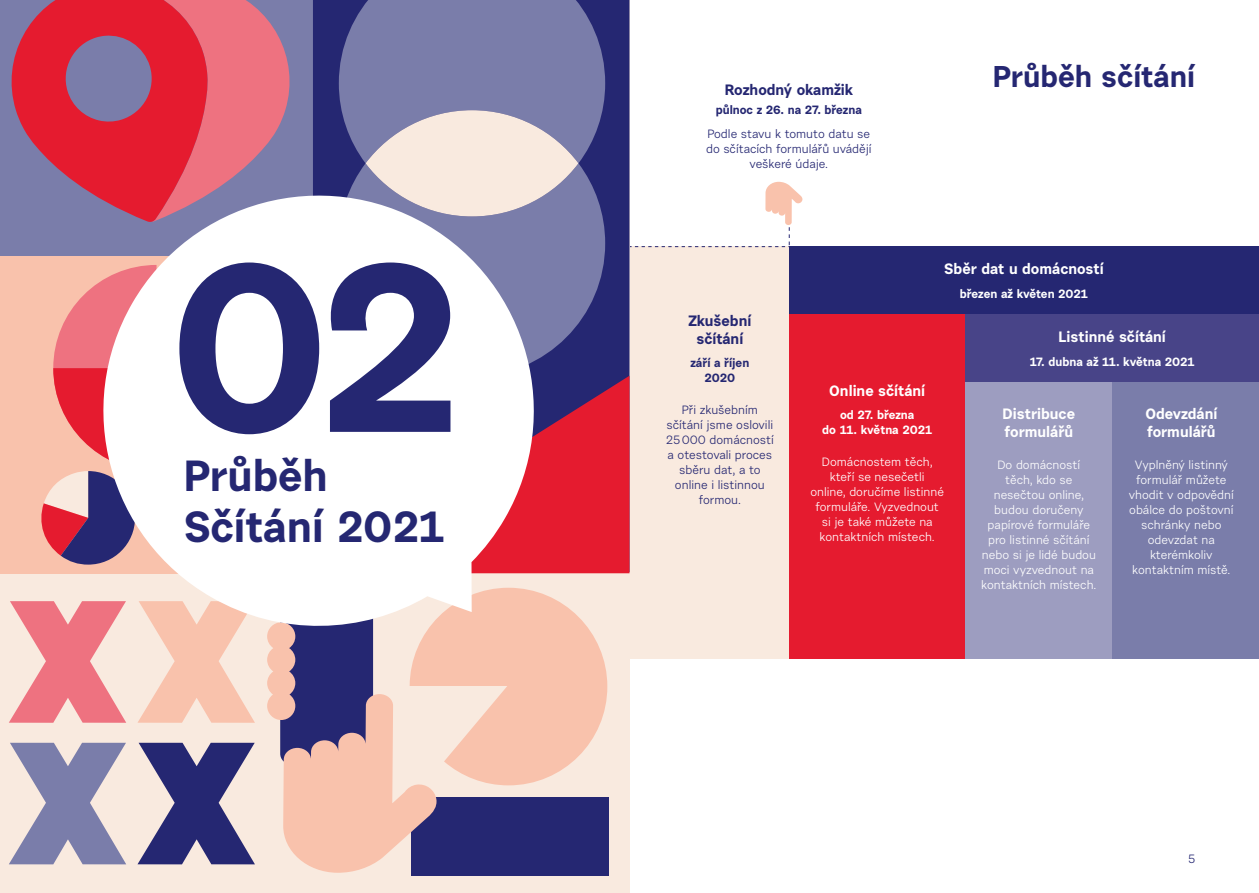
<style>
.page{position:relative;width:1259px;height:893px;background:#fff}
.page>*{position:absolute;margin:0;border:0;box-sizing:border-box;transform-origin:0 0}
.t1{font:700 238.5px "Urban Grotesk Re Bo";color:#252772}
.t2{font:700 43.5px/50.8px "Urban Grotesk Re Bo";color:#252772}
.t3{font:700 30px "Urban Grotesk Re Bo";color:#252772}
.t4{font:700 15px/18px "Urban Grotesk Re Bo";color:#fff}
.t5{font:700 15px/18px "Urban Grotesk Re Bo";color:#252772;text-align:center}
.t6{font:12px/15px "Urban Grotesk Re Bo";color:#fff;text-align:center}
.t7{font:12px/15px "Urban Grotesk Re Bo";color:#252772;text-align:center}
.t8{font:700 12px/15px "Urban Grotesk Re Bo";color:#fff;text-align:center}
.t9{font:700 12px/15px "Urban Grotesk Re Bo";color:#252772;text-align:center}
</style>
<div class="page">
<div style="left:608px;top:247px;width:181px;height:412px;background:#f9eadf"></div>
<div style="left:789px;top:247px;width:470px;height:68px;background:#252772"></div>
<div style="left:789px;top:315px;width:176px;height:344px;background:#e51b2f"></div>
<div style="left:965px;top:315px;width:294px;height:68px;background:#484488"></div>
<div style="left:965px;top:383px;width:147px;height:276px;background:#9d9dc0"></div>
<div style="left:1112px;top:383px;width:147px;height:276px;background:#7a7daa"></div>
<svg style="left:629px;top:182px;width:630px;height:65px"></svg>
<div style="left:1px;top:572px;width:628px;height:321px;background:#f9eadf"></div>
<div style="left:411px;top:797px;width:197px;height:78px;background:#252772"></div>
<svg style="left:267px;top:605px;width:340px;height:268px"></svg>
<svg style="left:9px;top:601px;width:117px;height:122px"></svg>
<svg style="left:137px;top:637px;width:118px;height:86px"></svg>
<svg style="left:9px;top:743px;width:117px;height:121px"></svg>
<svg style="left:137px;top:743px;width:118px;height:121px"></svg>
<div style="left:0;top:0;width:323px;height:256px;background:#7a7daa"></div>
<svg style="left:208px;top:0;width:82px;height:165px"></svg>
<svg style="left:11px;top:0;width:197px;height:181px;fill:#e51b2f"></svg>
<div style="left:0;top:256px;width:313px;height:317px;background:#f9c2ac"></div>
<div style="left:313px;top:0;width:316px;height:376px;background:#252772"></div>
<svg style="left:41px;top:308px;width:32px;height:254px"></svg>
<svg style="left:564px;top:376px;width:65px;height:197px;background:#d01c35"></svg>
<svg style="left:339px;top:163px;width:266px;height:213px;background:#575a93"></svg>
<svg style="left:339px;top:0;width:266px;height:163px;background:#7275a5"></svg>
<div style="left:365px;top:110px;width:213px;height:106px;background:#f9eadf;border-radius:50%"></div>
<svg style="left:73px;top:165px;width:491px;height:472px;fill:#fff"></svg>
<h1 class="t1" style="left:169px;top:196px;width:298px">02</h1>
<h2 class="t2" style="left:184px;top:449px;width:262px">Průběh<br>Sčítání 2021</h2>
<p class="t5" style="left:724px;top:81px;width:130px">Rozhodný okamžik</p>
<p class="t9" style="left:715px;top:102px;width:148px">půlnoc z 26. na 27. března</p>
<p class="t7" style="left:706px;top:126px;width:167px">Podle stavu k tomuto datu se do sčítacích formulářů uvádějí veškeré údaje.</p>
<h3 class="t3" style="left:993px;top:57px;width:204px">Průběh sčítání</h3>
<p class="t4" style="left:944px;top:260px;width:161px">Sběr dat u domácností</p>
<p class="t8" style="left:960px;top:286px;width:130px">březen až květen 2021</p>
<p class="t5" style="left:688px;top:311px;width:65px">Zkušební sčítání</p>
<p class="t9" style="left:690px;top:355px;width:60px">září a říjen<br>2020</p>
<p class="t7" style="left:666px;top:402px;width:110px">Při zkušebním sčítání jsme oslovili<br>25000 domácností a otestovali proces sběru dat, a to online i listinnou formou.</p>
<p class="t4" style="left:829px;top:381px;width:97px">Online sčítání</p>
<p class="t8" style="left:822px;top:407px;width:111px">od 27. března<br>do 11. května 2021</p>
<p class="t6" style="left:810px;top:455px;width:135px">Domácnostem těch, kteří se nesečetli<br>online, doručíme listinné formuláře. Vyzvednout si je také můžete na kontaktních místech.</p>
<p class="t4" style="left:1058px;top:328px;width:109px">Listinné sčítání</p>
<p class="t8" style="left:1029px;top:354px;width:166px">17. dubna až 11. května 2021</p>
<p class="t4" style="left:1002px;top:405px;width:74px">Distribuce formulářů</p>
<p class="t6" style="left:981px;top:457px;width:117px">Do domácností<br>těch, kdo se nesečtou online, budou doručeny papírové formuláře pro listinné sčítání nebo si je lidé budou moci vyzvednout na kontaktních místech.</p>
<p class="t4" style="left:1145px;top:405px;width:73px">Odevzdání formulářů</p>
<p class="t6" style="left:1129px;top:457px;width:106px">Vyplněný listinný formulář můžete vhodit v odpovědní obálce do poštovní schránky nebo odevzdat na kterémkoliv kontaktním místě.</p>
<p class="t7" style="left:1188px;top:851px;width:9px">5</p>
</div>
